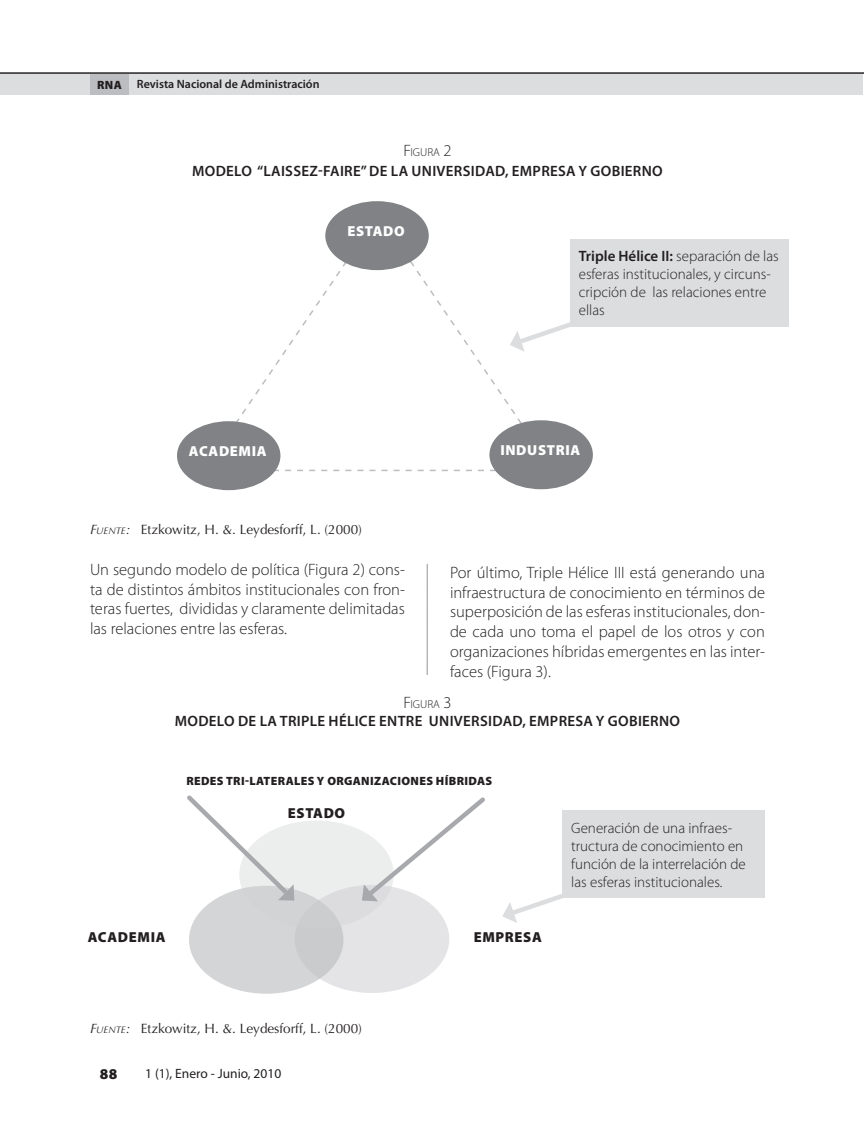
<style>
.page{position:relative;width:864px;height:1134px;background:#fff}
.page>*{position:absolute;margin:0;border:0;box-sizing:border-box;transform-origin:0 0}
.t1{font:300 16.5px/19.8px "Myriad Pro";color:#231f20;text-align:justify}
.t2{font:300 15px/18px "Myriad Pro";color:#231f20}
.t3{font:600 15px "Myriad Pro";letter-spacing:.02em;color:#231f20}
.t4{font:900 15px "Myriad Pro";color:#231f20}
.t5{font:900 14.55px "Myriad Pro";letter-spacing:.045em;color:#fff}
.t6{font:900 14.55px "Myriad Pro";letter-spacing:.045em;color:#231f20}
.t7{font:13.5px "Optima LT Std";color:#231f20}
.t8{font:13.5px "Myriad Pro";color:#231f20}
.t9{font:900 12px "Myriad Pro";letter-spacing:.03em;color:#231f20}
.t10{font:600 12px "Myriad Pro";color:#231f20}
.t11{font:300 11.55px "Myriad Pro";color:#231f20}
.s1{font-size:16.5px}
.s2{font-weight:600}
.s3{font-style:italic}
.s4{font-style:italic;font-size:9.45px}
</style>
<div class="page">
<div style="left:0;top:74px;width:863px;height:20px;background:#dcdddf"></div>
<div style="left:90px;top:74px;width:39px;height:20px;background:#bcbdc0"></div>
<hr style="left:0;top:72px;width:864px;height:2px;background:#231f20">
<svg style="left:556px;top:322px;width:39px;height:10px"></svg>
<div style="left:570px;top:239px;width:219px;height:87px;background:#dcdddf"></div>
<svg style="left:205px;top:214px;width:351px;height:258px"></svg>
<div style="left:325px;top:201px;width:104px;height:69px;background:#808285;border-radius:50%"></div>
<div style="left:177px;top:421px;width:103px;height:69px;background:#808285;border-radius:50%"></div>
<div style="left:489px;top:420px;width:104px;height:69px;background:#808285;border-radius:50%"></div>
<svg style="left:502px;top:894px;width:61px;height:29px"></svg>
<div style="left:562px;top:810px;width:203px;height:88px;background:#dcdddf"></div>
<div style="left:189px;top:886px;width:155px;height:108px;background:#d4d5d6;border-radius:50%"></div>
<div style="left:295px;top:885px;width:154px;height:108px;background:linear-gradient(to right,#cecfd1,#ececee);border-radius:50%"></div>
<div style="left:239px;top:820px;width:155px;height:108px;background:linear-gradient(to bottom,#f5f6f5,#d4d4d6);border-radius:50%"></div>
<svg style="left:362px;top:797px;width:123px;height:105px"></svg>
<svg style="left:187px;top:795px;width:108px;height:107px"></svg>
<hr style="left:427px;top:564px;width:1px;height:111px;background:#939598">
<p class="t9" style="left:97px;top:77px;width:26px">RNA</p>
<p class="t10" style="left:137px;top:76px;width:184px">REVISTA NACIONAL DE ADMINISTRACIÓN</p>
<p class="t11" style="left:403px;top:146px;width:50px"><span class="s1">F</span>igura <span class="s1">2</span></p>
<p class="t3" style="left:192px;top:162px;width:44px">MODELO</p>
<p class="t3" style="left:257px;top:162px;width:189px">“LAISSEZ-FAIRE” DE LA UNIVERS</p>
<p class="t3" style="left:471px;top:162px;width:60px">IDAD, EMPRESA</p>
<p class="t3" style="left:579px;top:162px;width:23px">YGOB</p>
<p class="t3" style="left:621px;top:162px;width:15px">IERNO</p>
<p class="t5" style="left:347px;top:221px;width:59px">ESTADO</p>
<p class="t2" style="left:579px;top:247px;width:202px"><span class="s2">TRIPLE HÉLICE II:</span> separación de las esferas institucionales, y circuns&shy;cripción de las relaciones entre ellas</p>
<p class="t5" style="left:189px;top:441px;width:79px">ACADEMIA</p>
<p class="t5" style="left:500px;top:440px;width:81px">INDUSTRIA</p>
<p class="t7" style="left:90px;top:522px;width:274px"><span class="s3">F</span><span class="s4">UENTE</span><span class="s3">:</span> Etzkowitz, H. &amp;. Leydesforff, L. (2000)</p>
<p class="t1" style="left:90px;top:559px;width:317px">Un segundo modelo de política (Figura 2) cons&shy;ta de distintos ámbitos institucionales con fron&shy;teras fuertes, divididas y claramente delimitadas las relaciones entre las esferas.</p>
<p class="t1" style="left:450px;top:562px;width:317px">Por último, Triple Hélice III está generando una infraestructura de conocimiento en términos de superposición de las esferas institucionales, don&shy;de cada uno toma el papel de los otros y con organizaciones híbridas emergentes en las inter&shy;faces (Figura 3).</p>
<p class="t11" style="left:403px;top:698px;width:50px"><span class="s1">F</span>igura <span class="s1">3</span></p>
<p class="t3" style="left:175px;top:712px;width:44px">MODELO</p>
<p class="t3" style="left:238px;top:712px;width:72px">DE LA TRIPLE</p>
<p class="t3" style="left:329px;top:712px;width:60px">HÉLICE ENTRE</p>
<p class="t3" style="left:429px;top:712px;width:35px">UNIVERS</p>
<p class="t3" style="left:488px;top:712px;width:60px">IDAD, EMPRESA</p>
<p class="t3" style="left:596px;top:712px;width:23px">YGOB</p>
<p class="t3" style="left:638px;top:712px;width:15px">IERNO</p>
<p class="t9" style="left:186px;top:773px;width:16px">REDES</p>
<p class="t9" style="left:226px;top:773px;width:31px">TRI-LATE</p>
<p class="t9" style="left:278px;top:773px;width:16px">RALES</p>
<p class="t9" style="left:317px;top:773px;width:73px">Y ORGANIZACIO</p>
<p class="t9" style="left:411px;top:773px;width:62px">NES HÍBRIDAS</p>
<p class="t6" style="left:288px;top:803px;width:59px">ESTADO</p>
<p class="t6" style="left:88px;top:928px;width:79px">ACADEMIA</p>
<p class="t6" style="left:474px;top:928px;width:70px">EMPRESA</p>
<p class="t2" style="left:571px;top:818px;width:176px">Generación de una infraes&shy;tructura de conocimiento en función de la interrelación de las esferas institucionales.</p>
<p class="t7" style="left:90px;top:1021px;width:274px"><span class="s3">F</span><span class="s4">UENTE</span><span class="s3">:</span> Etzkowitz, H. &amp;. Leydesforff, L. (2000)</p>
<p class="t4" style="left:100px;top:1064px;width:19px">88</p>
<p class="t8" style="left:145px;top:1065px;width:138px">1 (1), Enero - Junio, 2010</p>
</div>
